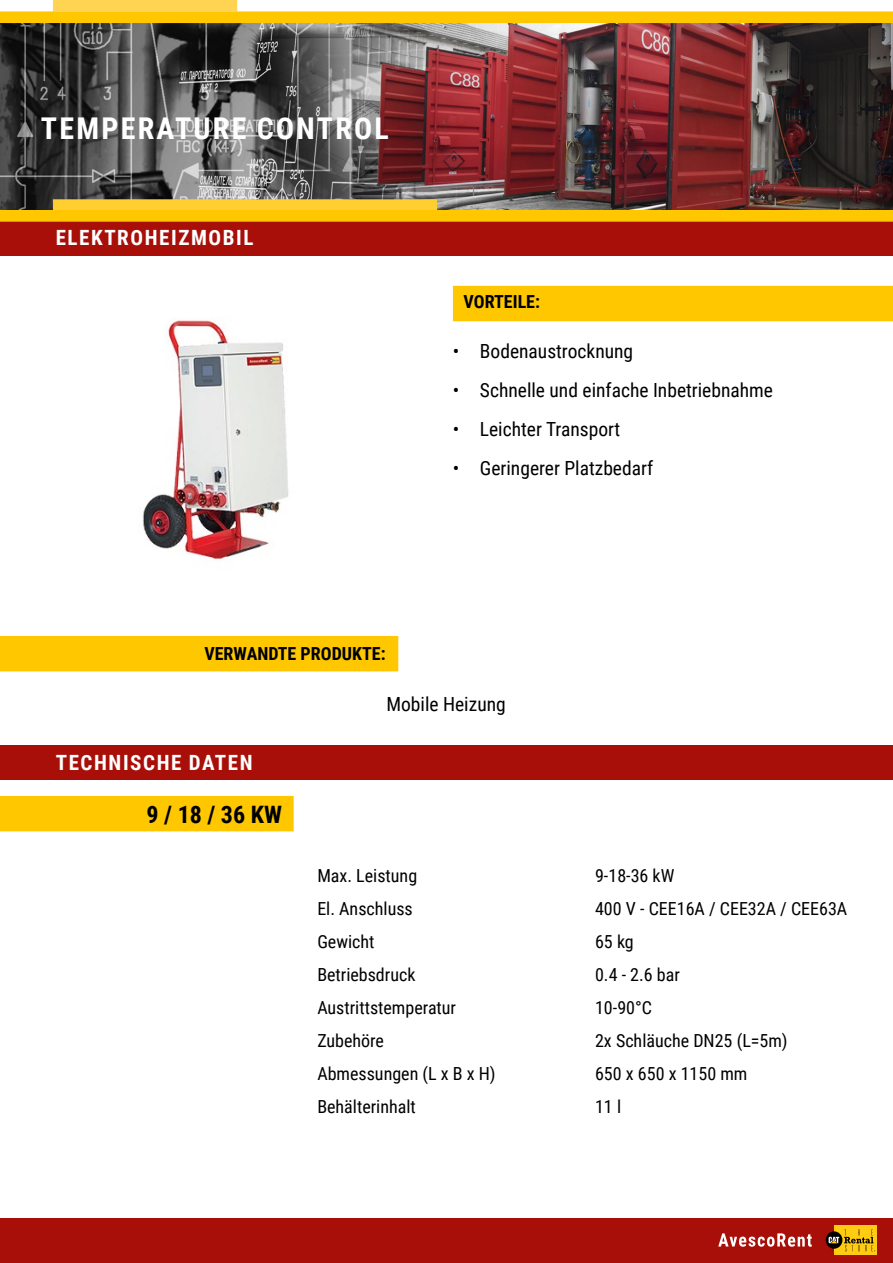
<style>
.page{position:relative;width:893px;height:1263px;background:#fff}
.page>*{position:absolute;margin:0;border:0;box-sizing:border-box;transform-origin:0 0}
.t1{font:700 30px "Roboto Condensed";letter-spacing:.075em;color:#fff}
.t2{font:700 24px "Roboto Condensed";color:#000}
.t3{font:700 21px "Roboto Condensed";letter-spacing:.075em;color:#fff}
.t4{font:19.5px "Roboto Condensed";color:#000}
.t5{font:18px/33px "Roboto Condensed";color:#000}
.t6{font:700 18px "Roboto Condensed";color:#000}
</style>
<div class="page">
<img style="left:0;top:23px;width:893px;height:187px">
<div style="left:453px;top:286px;width:440px;height:35px;background:#fec700"></div>
<svg style="left:0;top:0;width:893px;height:23px"></svg>
<div style="left:0;top:221px;width:893px;height:35px;background:#a90f09"></div>
<div style="left:0;top:745px;width:893px;height:34px;background:#a90f09"></div>
<div style="left:53px;top:200px;width:384px;height:11px;background:#ffcf32"></div>
<div style="left:0;top:210px;width:893px;height:11px;background:#fec700"></div>
<div style="left:0;top:1219px;width:893px;height:44px;background:#a90f09"></div>
<div style="left:834px;top:1225px;width:42px;height:30px;background:#ffcc12"></div>
<svg style="left:826px;top:1231px;width:16px;height:18px"></svg>
<svg style="left:829px;top:1229px;width:46px;height:22px"></svg>
<svg style="left:718px;top:1233px;width:94px;height:14px"></svg>
<div style="left:0;top:636px;width:398px;height:35px;background:#fec700"></div>
<div style="left:0;top:796px;width:294px;height:35px;background:#fec700"></div>
<img style="left:142px;top:320px;width:147px;height:240px">
<h1 class="t1" style="left:41px;top:107px;width:350px">TEMPERATURE CONTROL</h1>
<p class="t3" style="left:56px;top:223px;width:199px">ELEKTROHEIZMOBIL</p>
<p class="t6" style="left:204px;top:641px;width:183px">VERWANDTE PRODUKTE:</p>
<p class="t6" style="left:463px;top:289px;width:78px">VORTEILE:</p>
<p class="t4" style="left:453px;top:338px;width:182px">• Bodenaustrocknung</p>
<p class="t4" style="left:453px;top:377px;width:322px">• Schnelle und einfache Inbetriebnahme</p>
<p class="t4" style="left:453px;top:416px;width:169px">• Leichter Transport</p>
<p class="t4" style="left:453px;top:455px;width:202px">• Geringerer Platzbedarf</p>
<p class="t3" style="left:56px;top:747px;width:198px">TECHNISCHE DATEN</p>
<h2 class="t2" style="left:147px;top:797px;width:137px">9 / 18 / 36 KW</h2>
<p class="t4" style="left:386px;top:691px;width:121px">Mobile Heizung</p>
<p class="t5" style="left:317px;top:858px;width:180px">Max. Leistung<br>El. Anschluss<br>Gewicht<br>Betriebsdruck<br>Austrittstemperatur<br>Zubehöre<br>Abmessungen (L x B x H)<br>Behälterinhalt</p>
<p class="t5" style="left:595px;top:858px;width:254px">9-18-36 kW<br>400 V - CEE16A / CEE32A / CEE63A<br>65 kg<br>0.4 - 2.6 bar<br>10-90°C<br>2x Schläuche DN25 (L=5m)<br>650 x 650 x 1150 mm<br>11 l</p>
</div>
